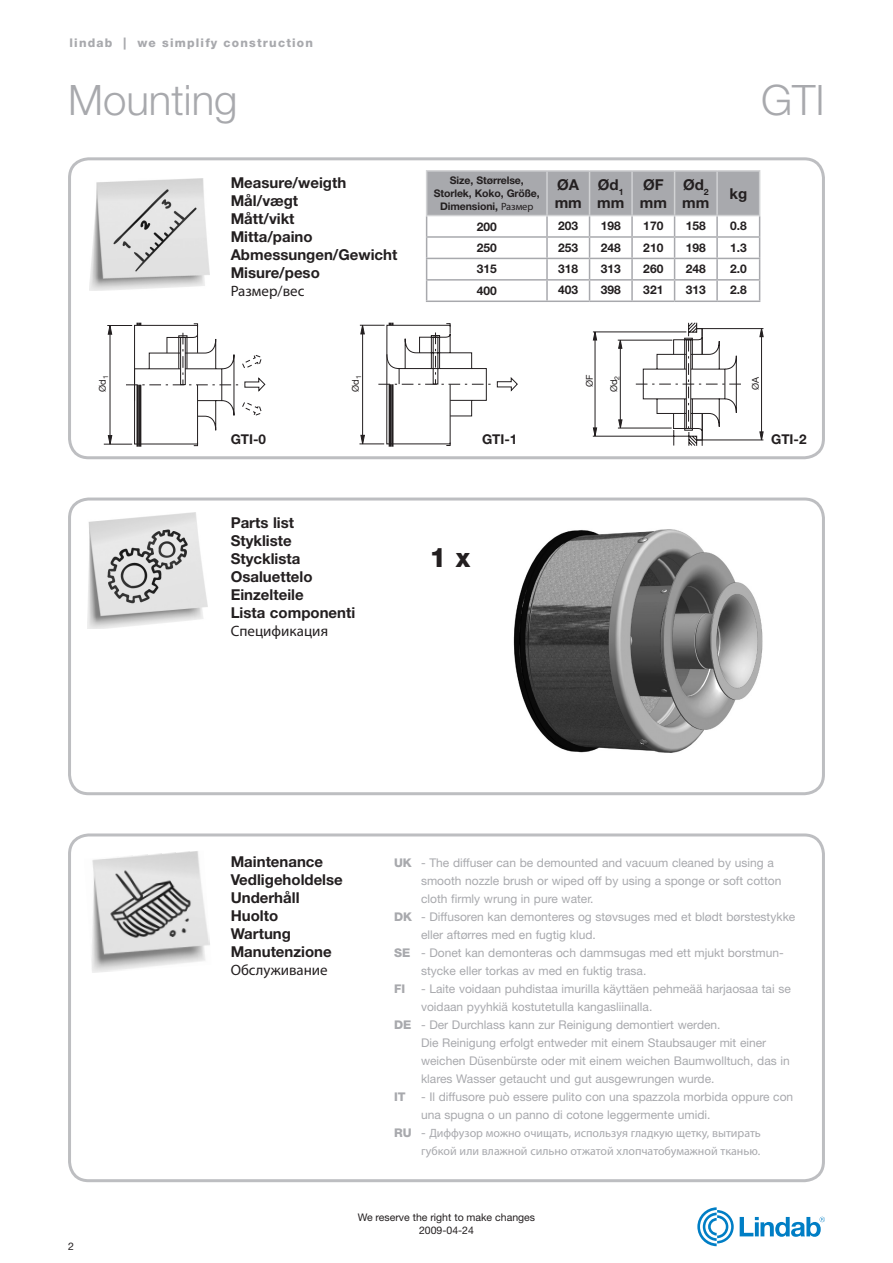
<style>
.page{position:relative;width:893px;height:1263px;background:#fff}
.page>*{position:absolute;margin:0;border:0;box-sizing:border-box;transform-origin:0 0}
.t1{font:300 42px "Helvetica Neue LT Pro";color:#a8a9ad}
.Brødtekst{font:800 27px "Helvetica Neue LT Pro";color:#231f20}
.Mellemrubrik{font:700 15px/18px "Helvetica Neue LT Pro";color:#231f20}
.Mellemrubrik-2{font:15px "Myriad Pro";color:#231f20}
.Mellemrubrik-3{font:700 13.5px "Helvetica Neue LT Pro";color:#231f20}
.Normal{font:12px/18px "Helvetica Neue LT Pro";color:#a8a9ad}
.Normal-2{font:12px/18px "Myriad Pro";color:#a8a9ad;text-align:right}
.Mellemrubrik-4{font:700 12px "Helvetica Neue LT Pro";color:#231f20}
.Normal-3{font:800 12px "Helvetica Neue LT Pro";letter-spacing:.1em;color:#a8a9ad}
.Mellemrubrik-5{font:700 10.5px "Helvetica Neue LT Pro";letter-spacing:-.01em;color:#231f20}
.t2{font:10.5px/12.6px "Helvetica Neue LT Pro";color:#231f20;text-align:center}
.t3{font:9.3px "Helvetica Neue";color:#231f20}
.s1{font-family:"Myriad Pro";font-weight:400}
.s2{font-weight:800}
.s3{font-family:"Helvetica Neue LT Pro";font-weight:800}
.s4{font-family:"Helvetica Neue LT Pro"}
</style>
<div class="page">
<svg style="left:740px;top:1217px;width:85px;height:20px"></svg>
<svg style="left:697px;top:1207px;width:37px;height:39px"></svg>
<div style="left:68px;top:157px;width:757px;height:302px;border:3px solid #bdbec1;border-radius:19px"></div>
<div style="left:68px;top:833px;width:757px;height:349px;border:3px solid #bdbec1;border-radius:19px"></div>
<div style="left:68px;top:497px;width:757px;height:298px;border:3px solid #bdbec1;border-radius:19px"></div>
<img style="left:91px;top:851px;width:119px;height:122px">
<img style="left:88px;top:512px;width:120px;height:117px">
<img style="left:513px;top:529px;width:250px;height:224px">
<hr style="left:137px;top:385px;width:2px;height:62px;background:#231f20">
<hr style="left:139px;top:385px;width:2px;height:62px;background:#231f20">
<svg style="left:104px;top:323px;width:161px;height:123px"></svg>
<hr style="left:389px;top:384px;width:2px;height:63px;background:#231f20">
<hr style="left:391px;top:384px;width:2px;height:63px;background:#231f20">
<svg style="left:359px;top:323px;width:159px;height:123px"></svg>
<svg style="left:592px;top:323px;width:171px;height:123px"></svg>
<img style="left:89px;top:179px;width:120px;height:111px">
<svg style="left:426px;top:172px;width:334px;height:129px"></svg>
<hr style="left:426px;top:301px;width:121px;height:1px;background:#a8a9ad">
<hr style="left:547px;top:301px;width:42px;height:1px;background:#a8a9ad">
<hr style="left:589px;top:301px;width:43px;height:1px;background:#a8a9ad">
<hr style="left:632px;top:301px;width:43px;height:1px;background:#a8a9ad">
<hr style="left:675px;top:301px;width:42px;height:1px;background:#a8a9ad">
<hr style="left:717px;top:301px;width:43px;height:1px;background:#a8a9ad">
<hr style="left:426px;top:170px;width:121px;height:2px;background:#d1d2d4">
<hr style="left:426px;top:172px;width:1px;height:43px;background:#d1d2d4">
<hr style="left:547px;top:170px;width:42px;height:2px;background:#d1d2d4">
<hr style="left:546px;top:172px;width:2px;height:43px;background:#d1d2d4">
<hr style="left:589px;top:170px;width:43px;height:2px;background:#d1d2d4">
<hr style="left:589px;top:172px;width:1px;height:43px;background:#d1d2d4">
<hr style="left:632px;top:170px;width:43px;height:2px;background:#d1d2d4">
<hr style="left:631px;top:172px;width:2px;height:43px;background:#d1d2d4">
<hr style="left:675px;top:170px;width:42px;height:2px;background:#d1d2d4">
<hr style="left:674px;top:172px;width:1px;height:43px;background:#d1d2d4">
<hr style="left:717px;top:170px;width:43px;height:2px;background:#d1d2d4">
<hr style="left:716px;top:172px;width:2px;height:43px;background:#d1d2d4">
<hr style="left:759px;top:172px;width:1px;height:43px;background:#d1d2d4">
<hr style="left:426px;top:215px;width:121px;height:1px;background:#d1d2d4">
<hr style="left:547px;top:215px;width:42px;height:1px;background:#d1d2d4">
<hr style="left:589px;top:215px;width:43px;height:1px;background:#d1d2d4">
<hr style="left:632px;top:215px;width:43px;height:1px;background:#d1d2d4">
<hr style="left:675px;top:215px;width:42px;height:1px;background:#d1d2d4">
<hr style="left:717px;top:215px;width:43px;height:1px;background:#d1d2d4">
<p class="Normal-3" style="left:70px;top:35px;width:245px">lindab | we simplify construction</p>
<h1 class="t1" style="left:68px;top:74px;width:171px">Mounting</h1>
<h1 class="t1" style="left:761px;top:74px;width:65px">GTI</h1>
<p class="Mellemrubrik" style="left:231px;top:173px;width:117px">Measure/weigth<br>Mål/vægt<br>Mått/vikt</p>
<p class="Mellemrubrik" style="left:231px;top:227px;width:168px">Mitta/paino<br>Abmessungen/Gewicht</p>
<p class="Mellemrubrik" style="left:231px;top:263px;width:91px">Misure/peso</p>
<p class="Mellemrubrik-2" style="left:231px;top:282px;width:75px">Размер/вес</p>
<p class="Mellemrubrik-5" style="left:450px;top:174px;width:75px">Size, Størrelse,</p>
<p class="Mellemrubrik-5" style="left:434px;top:187px;width:108px">Storlek, Koko, Größe,</p>
<p class="Mellemrubrik-5" style="left:440px;top:199px;width:95px">Dimensioni, <span class="s1">Размер</span></p>
<p class="Mellemrubrik" style="left:557px;top:175px;width:23px">ØA</p>
<p class="Mellemrubrik" style="left:555px;top:193px;width:29px">mm</p>
<p class="Mellemrubrik" style="left:598px;top:175px;width:27px">Ød<sub>1</sub></p>
<p class="Mellemrubrik" style="left:597px;top:193px;width:29px">mm</p>
<p class="Mellemrubrik" style="left:643px;top:175px;width:22px">ØF</p>
<p class="Mellemrubrik" style="left:640px;top:193px;width:29px">mm</p>
<p class="Mellemrubrik" style="left:683px;top:175px;width:27px">Ød<sub>2</sub></p>
<p class="Mellemrubrik" style="left:682px;top:193px;width:29px">mm</p>
<p class="Mellemrubrik" style="left:729px;top:184px;width:19px">kg</p>
<p class="Mellemrubrik-4" style="left:477px;top:219px;width:22px">200</p>
<p class="Mellemrubrik-4" style="left:558px;top:218px;width:22px">203</p>
<p class="Mellemrubrik-4" style="left:601px;top:218px;width:22px">198</p>
<p class="Mellemrubrik-4" style="left:643px;top:218px;width:22px">170</p>
<p class="Mellemrubrik-4" style="left:686px;top:218px;width:22px">158</p>
<p class="Mellemrubrik-4" style="left:730px;top:218px;width:18px">0.8</p>
<p class="Mellemrubrik-4" style="left:477px;top:240px;width:22px">250</p>
<p class="Mellemrubrik-4" style="left:558px;top:240px;width:22px">253</p>
<p class="Mellemrubrik-4" style="left:601px;top:240px;width:22px">248</p>
<p class="Mellemrubrik-4" style="left:643px;top:240px;width:22px">210</p>
<p class="Mellemrubrik-4" style="left:686px;top:240px;width:22px">198</p>
<p class="Mellemrubrik-4" style="left:730px;top:240px;width:18px">1.3</p>
<p class="Mellemrubrik-4" style="left:477px;top:262px;width:22px">315</p>
<p class="Mellemrubrik-4" style="left:558px;top:261px;width:22px">318</p>
<p class="Mellemrubrik-4" style="left:601px;top:261px;width:22px">313</p>
<p class="Mellemrubrik-4" style="left:643px;top:261px;width:22px">260</p>
<p class="Mellemrubrik-4" style="left:686px;top:261px;width:22px">248</p>
<p class="Mellemrubrik-4" style="left:730px;top:261px;width:18px">2.0</p>
<p class="Mellemrubrik-4" style="left:477px;top:283px;width:22px">400</p>
<p class="Mellemrubrik-4" style="left:558px;top:283px;width:22px">403</p>
<p class="Mellemrubrik-4" style="left:601px;top:283px;width:22px">398</p>
<p class="Mellemrubrik-4" style="left:643px;top:283px;width:22px">321</p>
<p class="Mellemrubrik-4" style="left:686px;top:283px;width:22px">313</p>
<p class="Mellemrubrik-4" style="left:730px;top:283px;width:18px">2.8</p>
<p class="t3" style="left:584px;top:387px;width:14px;rotate:-90deg">ØF</p>
<p class="t3" style="left:750px;top:390px;width:15px;rotate:-90deg">ØA</p>
<p class="t3" style="left:97px;top:392px;width:18px;rotate:-90deg">Ød<sub>1</sub></p>
<p class="t3" style="left:350px;top:392px;width:18px;rotate:-90deg">Ød<sub>1</sub></p>
<p class="t3" style="left:608px;top:392px;width:18px;rotate:-90deg">Ød<sub>2</sub></p>
<p class="Mellemrubrik-3" style="left:231px;top:431px;width:37px">GTI-0</p>
<p class="Mellemrubrik-3" style="left:482px;top:431px;width:37px">GTI-1</p>
<p class="Mellemrubrik-3" style="left:771px;top:431px;width:37px">GTI-2</p>
<p class="Mellemrubrik" style="left:231px;top:514px;width:71px">Parts list<br>Stykliste<br>Stycklista</p>
<p class="Mellemrubrik" style="left:231px;top:568px;width:83px">Osaluettelo</p>
<p class="Mellemrubrik" style="left:231px;top:586px;width:74px">Einzelteile</p>
<p class="Mellemrubrik" style="left:231px;top:604px;width:126px">Lista componenti</p>
<p class="Mellemrubrik-2" style="left:231px;top:622px;width:99px">Спецификация</p>
<p class="Brødtekst" style="left:429px;top:541px;width:42px">1 x</p>
<p class="Mellemrubrik" style="left:231px;top:852px;width:114px">Maintenance<br>Vedligeholdelse<br>Underhåll</p>
<p class="Mellemrubrik" style="left:231px;top:906px;width:62px">Huolto<br>Wartung</p>
<p class="Mellemrubrik" style="left:231px;top:942px;width:103px">Manutenzione</p>
<p class="Mellemrubrik-2" style="left:231px;top:960px;width:99px">Обслуживание</p>
<p class="Normal" style="left:421px;top:853px;width:362px;text-indent:-27px"><span class="s2">UK</span> - The diffuser can be demounted and vacuum cleaned by using a smooth nozzle brush or wiped off by using a sponge or soft cotton cloth firmly wrung in pure water.</p>
<p class="Normal" style="left:421px;top:907px;width:376px;text-indent:-27px"><span class="s2">DK</span> - Diffusoren kan demonteres og støvsuges med et blødt børstestykke eller aftørres med en fugtig klud.</p>
<p class="Normal" style="left:421px;top:943px;width:364px;text-indent:-27px"><span class="s2">SE</span> - Donet kan demonteras och dammsugas med ett mjukt borstmun&shy;stycke eller torkas av med en fuktig trasa.</p>
<p class="Normal-3" style="left:394px;top:981px;width:13px">FI</p>
<p class="Normal" style="left:421px;top:979px;width:371px">- Laite voidaan puhdistaa imurilla käyttäen pehmeää harjaosaa tai se voidaan pyyhkiä kostutetulla kangasliinalla.</p>
<p class="Normal" style="left:421px;top:1015px;width:370px;text-indent:-27px"><span class="s2">DE</span> - Der Durchlass kann zur Reinigung demontiert werden.<br>Die Reinigung erfolgt entweder mit einem Staubsauger mit einer weichen Düsenbürste oder mit einem weichen Baumwolltuch, das in klares Wasser getaucht und gut ausgewrungen wurde.</p>
<p class="Normal-3" style="left:394px;top:1089px;width:13px">IT</p>
<p class="Normal" style="left:421px;top:1087px;width:374px">- Il diffusore può essere pulito con una spazzola morbida oppure con una spugna o un panno di cotone leggermente umidi.</p>
<p class="Normal-2" style="left:394px;top:1124px;width:368px"><span class="s3">RU</span> <span class="s4">-</span> Диффузор можно очищать, используя гладкую щетку, вытирать губкой или влажной сильно отжатой хлопчатобумажной тканью.</p>
<p class="t2" style="left:68px;top:1240px;width:7px">2</p>
<p class="t2" style="left:358px;top:1211px;width:179px">We reserve the right to make changes<br>2009-04-24</p>
</div>
